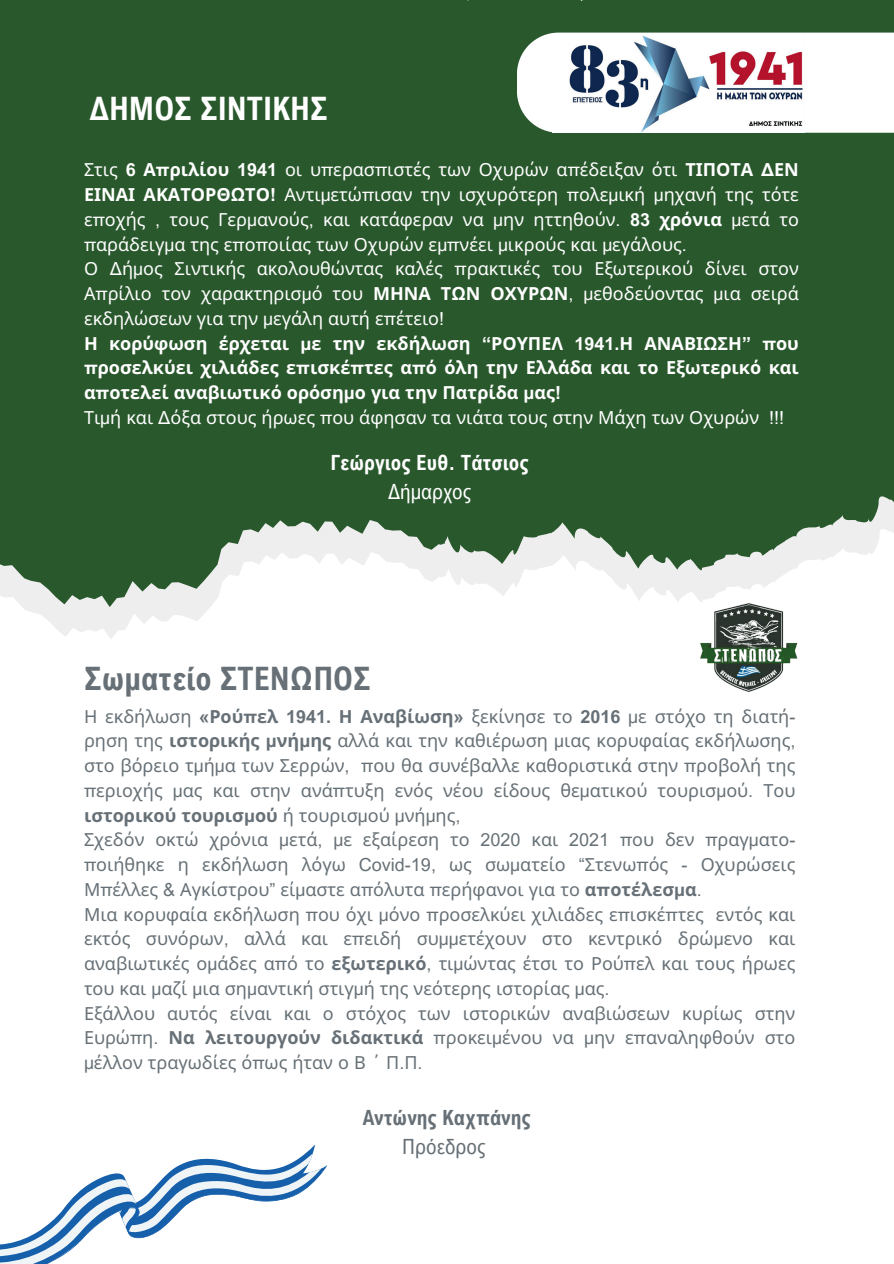
<style>
.page{position:relative;width:894px;height:1264px;background:#fff}
.page>*{position:absolute;margin:0;border:0;box-sizing:border-box;transform-origin:0 0}
.t1{font:700 32.25px "Arial Nova Cond";color:#667076}
.t2{font:700 32.25px "Arial Nova Cond";color:#fff}
.t3{font:700 21px "Arial Nova Cond";color:#fff}
.t4{font:700 21px "Arial Nova Cond";color:#667076}
.t5{font:21px "Arial Nova Cond";color:#fff}
.t6{font:21px "Arial Nova Cond";color:#667076}
.t7{font:18px/24.8px "Noto Sans";color:#667076}
.t8{font:18px/24.8px "Noto Sans";color:#fff}
.s1{font-family:"Arial MT Pro";font-weight:700}
.s2{font-weight:700}
.s3{font-family:"Arial MT Pro"}
</style>
<div class="page">
<svg style="left:23px;top:607px;width:187px;height:32px"></svg>
<svg style="left:0;top:360px;width:893px;height:247px;fill:#29582c"></svg>
<div style="left:0;top:0;width:893px;height:360px;background:#29582c"></div>
<svg style="left:0;top:1144px;width:327px;height:119px"></svg>
<img style="left:678px;top:583px;width:138px;height:109px">
<div style="left:516px;top:33px;width:377px;height:100px;background:#fff"></div>
<img style="left:569px;top:36px;width:234px;height:97px">
<h1 class="t2" style="left:89px;top:88px;width:240px">ΔΗΜΟΣ ΣΙΝΤΙΚΗΣ</h1>
<p class="t8" style="left:84px;top:158px;width:716px">Στις <span class="s1">6</span> <span class="s2">Α</span><span class="s1">π</span><span class="s2">ριλίου</span> <span class="s1">1941</span> οι υ<span class="s3">π</span>ερασ<span class="s3">π</span>ιστές των Οχυρών α<span class="s3">π</span>έδειξαν ότι <span class="s2">ΤΙΠΟΤΑ</span> <span class="s1">Δ</span><span class="s2">ΕΝ ΕΙΝΑΙ ΑΚΑΤΟΡΘ</span><span class="s1">Ω</span><span class="s2">ΤΟ</span><span class="s1">!</span> Αντι<span class="s3">μ</span>ετώ<span class="s3">π</span>ισαν την ισχυρότερη <span class="s3">π</span>ολε<span class="s3">μ</span>ική <span class="s3">μ</span>ηχανή της τότε ε<span class="s3">π</span>οχής <span class="s3">,</span> τους Γερ<span class="s3">μ</span>ανούς<span class="s3">,</span> και κατάφεραν να <span class="s3">μ</span>ην ηττηθούν<span class="s3">.</span> <span class="s1">83</span> <span class="s2">χρόνια</span> <span class="s3">μ</span>ετά το <span class="s3">π</span>αράδειγ<span class="s3">μ</span>α της ε<span class="s3">π</span>ο<span class="s3">π</span>οιίας των Οχυρών ε<span class="s3">μπ</span>νέει <span class="s3">μ</span>ικρούς και <span class="s3">μ</span>εγάλους<span class="s3">.<br></span>Ο <span class="s3">Δ</span>ή<span class="s3">μ</span>ος Σιντικής ακολουθώντας καλές <span class="s3">π</span>ρακτικές του Εξωτερικού δίνει στον Α<span class="s3">π</span>ρίλιο τον χαρακτηρισ<span class="s3">μ</span>ό του <span class="s2">ΜΗΝΑ Τ</span><span class="s1">Ω</span><span class="s2">Ν ΟΧΥΡ</span><span class="s1">Ω</span><span class="s2">Ν</span><span class="s3">, μ</span>εθοδεύοντας <span class="s3">μ</span>ια σειρά εκδηλώσεων για την <span class="s3">μ</span>εγάλη αυτή ε<span class="s3">π</span>έτειο<span class="s3">!<br></span><span class="s2">Η κορύφωση έρχεται</span> <span class="s1">μ</span><span class="s2">ε την εκδήλωση</span> <span class="s1">“</span><span class="s2">ΡΟΥΠΕΛ</span> <span class="s1">1941.</span><span class="s2">Η ΑΝΑΒΙ</span><span class="s1">Ω</span><span class="s2">ΣΗ</span><span class="s1">” π</span><span class="s2">ου </span><span class="s1">π</span><span class="s2">ροσελκύει χιλιάδες ε</span><span class="s1">π</span><span class="s2">ισκέ</span><span class="s1">π</span><span class="s2">τες α</span><span class="s1">π</span><span class="s2">ό όλη την Ελλάδα και το Εξωτερικό και α</span><span class="s1">π</span><span class="s2">οτελεί αναβιωτικό ορόση</span><span class="s1">μ</span><span class="s2">ο για την Πατρίδα</span> <span class="s1">μ</span><span class="s2">ας</span><span class="s1">!<br></span>Τι<span class="s3">μ</span>ή και <span class="s3">Δ</span>όξα στους ήρωες <span class="s3">π</span>ου άφησαν τα νιάτα τους στην Μάχη των Οχυρών <span class="s3">!!!</span></p>
<p class="t3" style="left:330px;top:449px;width:200px">Γεώργιος Ευθ. Τάτσιος</p>
<p class="t5" style="left:388px;top:479px;width:85px">Δήμαρχος</p>
<h1 class="t1" style="left:84px;top:658px;width:288px">Σωματείο ΣΤΕΝΩΠΟΣ</h1>
<p class="t7" style="left:84px;top:704px;width:712px">Η εκδήλωση <span class="s1">«</span><span class="s2">Ρού</span><span class="s1">π</span><span class="s2">ελ</span> <span class="s1">1941.</span> <span class="s2">Η Αναβίωση</span><span class="s1">»</span> ξεκίνησε το <span class="s1">2016</span> <span class="s3">μ</span>ε στόχο τη διατή&shy;ρηση της <span class="s2">ιστορικής</span> <span class="s1">μ</span><span class="s2">νή</span><span class="s1">μ</span><span class="s2">ης</span> αλλά και την καθιέρωση <span class="s3">μ</span>ιας κορυφαίας εκδήλωσης<span class="s3">, </span>στο βόρειο τ<span class="s3">μ</span>ή<span class="s3">μ</span>α των Σερρών<span class="s3">, π</span>ου θα συνέβαλλε καθοριστικά στην <span class="s3">π</span>ροβολή της <span class="s3">π</span>εριοχής <span class="s3">μ</span>ας και στην ανά<span class="s3">π</span>τυξη ενός νέου είδους θε<span class="s3">μ</span>ατικού τουρισ<span class="s3">μ</span>ού<span class="s3">.</span> Του <span class="s2">ιστορικού τουρισ</span><span class="s1">μ</span><span class="s2">ού</span> ή τουρισ<span class="s3">μ</span>ού <span class="s3">μ</span>νή<span class="s3">μ</span>ης<span class="s3">,<br></span>Σχεδόν οκτώ χρόνια <span class="s3">μ</span>ετά<span class="s3">, μ</span>ε εξαίρεση το <span class="s3">2020</span> και <span class="s3">2021 π</span>ου δεν <span class="s3">π</span>ραγ<span class="s3">μ</span>ατο&shy;<span class="s3">π</span>οιήθηκε η εκδήλωση λόγω <span class="s3">Covid-19,</span> ως σω<span class="s3">μ</span>ατείο <span class="s3">“</span>Στενω<span class="s3">π</span>ός <span class="s3">-</span> Οχυρώσεις Μ<span class="s3">π</span>έλλες <span class="s3">&amp;</span> Αγκίστρου<span class="s3">”</span> εί<span class="s3">μ</span>αστε α<span class="s3">π</span>όλυτα <span class="s3">π</span>ερήφανοι για το <span class="s2">α</span><span class="s1">π</span><span class="s2">οτέλεσ</span><span class="s1">μ</span><span class="s2">α</span><span class="s3">.<br></span>Μια κορυφαία εκδήλωση <span class="s3">π</span>ου όχι <span class="s3">μ</span>όνο <span class="s3">π</span>ροσελκύει χιλιάδες ε<span class="s3">π</span>ισκέ<span class="s3">π</span>τες εντός και εκτός συνόρων<span class="s3">,</span> αλλά και ε<span class="s3">π</span>ειδή συ<span class="s3">μμ</span>ετέχουν στο κεντρικό δρώ<span class="s3">μ</span>ενο και αναβιωτικές ο<span class="s3">μ</span>άδες α<span class="s3">π</span>ό το <span class="s2">εξωτερικό</span><span class="s3">,</span> τι<span class="s3">μ</span>ώντας έτσι το Ρού<span class="s3">π</span>ελ και τους ήρωες του και <span class="s3">μ</span>αζί <span class="s3">μ</span>ια ση<span class="s3">μ</span>αντική στιγ<span class="s3">μ</span>ή της νεότερης ιστορίας <span class="s3">μ</span>ας<span class="s3">.<br></span>Εξάλλου αυτός είναι και ο στόχος των ιστορικών αναβιώσεων κυρίως στην Ευρώ<span class="s3">π</span>η<span class="s3">.</span> <span class="s2">Να λειτουργούν διδακτικά</span> <span class="s3">π</span>ροκει<span class="s3">μ</span>ένου να <span class="s3">μ</span>ην ε<span class="s3">π</span>αναληφθούν στο <span class="s3">μ</span>έλλον τραγωδίες ό<span class="s3">π</span>ως ήταν ο Β ΄ Π<span class="s3">.</span>Π<span class="s3">.</span></p>
<p class="t4" style="left:362px;top:1103px;width:170px">Αντώνης Καχπάνης</p>
<p class="t6" style="left:402px;top:1133px;width:85px">Πρόεδρος</p>
</div>
